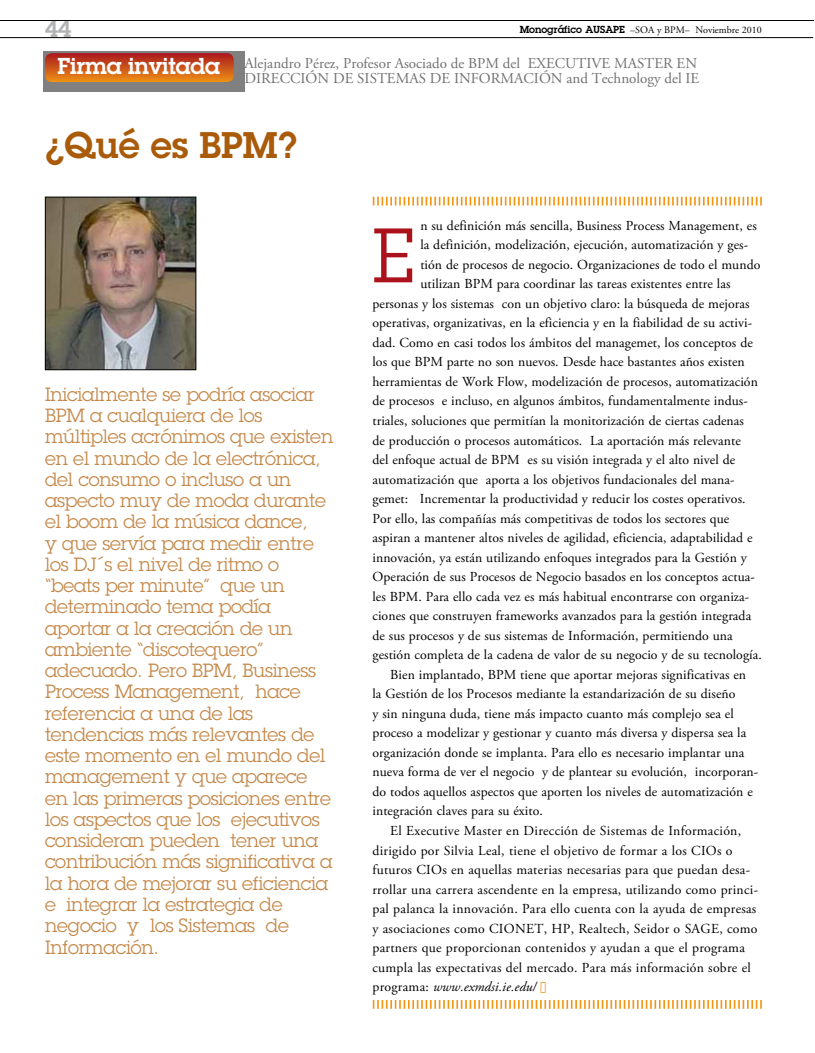
<style>
.page{position:relative;width:815px;height:1053px;background:#fff}
.page>*{position:absolute;margin:0;border:0;box-sizing:border-box;transform-origin:0 0}
.t1{font:75.38px "Lubalin Graph Std";color:#ab121c}
.t2{font:600 36.25px "Lubalin Graph Std";color:#a95b0a}
.t3{font:600 22.5px "Lubalin Graph Std";letter-spacing:-.01em;color:#fff}
.t4{font:600 22.5px "Lubalin Graph Std";color:#b1b3b4}
.t5{font:18.75px/21.2px "Lubalin Graph Std";letter-spacing:-.01em;color:#c48748}
.t6{font:15px/15px "Adobe Garamond Pro";color:#707172}
.t7{font:13.75px "Adobe Garamond Pro";letter-spacing:.005em;color:#000}
.t8{font:italic 13.75px "Adobe Garamond Pro";letter-spacing:.005em;color:#000}
.t9{font:10px "Adobe Garamond Pro";color:#000}
.s1{font-family:"Lubalin Graph Std";font-weight:600}
.s2{font-style:normal}
.s3{color:#f39512}
</style>
<div class="page">
<div style="left:43px;top:51px;width:201px;height:41px;background:#808080"></div>
<svg style="left:45px;top:53px;width:189px;height:29px;background:#ca541b"></svg>
<hr style="left:0;top:37px;width:813px;height:1px;background:#000">
<hr style="left:0;top:20px;width:814px;height:1px;background:#000">
<img style="left:47px;top:199px;width:147px;height:169px">
<div style="left:45px;top:197px;width:151px;height:173px;border:1px solid #000"></div>
<svg style="left:373px;top:197px;width:389px;height:8px"></svg>
<svg style="left:373px;top:1000px;width:389px;height:8px"></svg>
<h3 class="t4" style="left:45px;top:14px;width:28px">44</h3>
<p class="t9" style="left:520px;top:24px;width:244px"><span class="s1">Monográfico AUSAPE</span> –SOA y BPM– Noviembre 2010</p>
<h3 class="t3" style="left:57px;top:51px;width:164px">Firma invitada</h3>
<p class="t6" style="left:244px;top:56px;width:456px">Alejandro Pérez, Profesor Asociado de BPM del EXECUTIVE MASTER EN<br>DIRECCIÓN DE SISTEMAS DE INFORMACIÓN and Technology del IE</p>
<h2 class="t2" style="left:45px;top:121px;width:254px">¿Qué es BPM?</h2>
<p class="t5" style="left:45px;top:383px;width:290px">Inicialmente se podría asociar<br>BPM a cualquiera de los múltiples acrónimos que existen en el mundo de la electrónica, del consumo o incluso a un aspecto muy de moda durante el boom de la música dance,<br>y que servía para medir entre los DJ´s el nivel de ritmo o “beats per minute” que un determinado tema podía aportar a la creación de un ambiente “discotequero” adecuado. Pero BPM, Business<br>Process Management, hace referencia a una de las tendencias más relevantes de este momento en el mundo del management y que aparece en las primeras posiciones entre los aspectos que los ejecutivos consideran pueden tener una contribución más significativa a la hora de mejorar su eficiencia e integrar la estrategia de negocio y los Sistemas de<br>Información.</p>
<p class="t7" style="left:420px;top:217px;width:338px">n su definición más sencilla, Business Process Management, es</p>
<p class="t7" style="left:420px;top:237px;width:329px">la definición, modelización, ejecución, automatización y ges-</p>
<p class="t7" style="left:420px;top:256px;width:342px">tión de procesos de negocio. Organizaciones de todo el mundo</p>
<p class="t7" style="left:420px;top:276px;width:312px">utilizan BPM para coordinar las tareas existentes entre las</p>
<p class="t7" style="left:372px;top:295px;width:379px">personas y los sistemas con un objetivo claro: la búsqueda de mejoras</p>
<p class="t7" style="left:372px;top:315px;width:381px">operativas, organizativas, en la eficiencia y en la fiabilidad de su activi-</p>
<p class="t7" style="left:372px;top:334px;width:382px">dad. Como en casi todos los ámbitos del managemet, los conceptos de</p>
<p class="t7" style="left:372px;top:354px;width:374px">los que BPM parte no son nuevos. Desde hace bastantes años existen</p>
<p class="t7" style="left:372px;top:373px;width:387px">herramientas de Work Flow, modelización de procesos, automatización</p>
<p class="t7" style="left:372px;top:393px;width:377px">de procesos e incluso, en algunos ámbitos, fundamentalmente indus-</p>
<p class="t7" style="left:372px;top:412px;width:373px">triales, soluciones que permitían la monitorización de ciertas cadenas</p>
<p class="t7" style="left:372px;top:432px;width:370px">de producción o procesos automáticos. La aportación más relevante</p>
<p class="t7" style="left:372px;top:451px;width:364px">del enfoque actual de BPM es su visión integrada y el alto nivel de</p>
<p class="t7" style="left:372px;top:471px;width:364px">automatización que aporta a los objetivos fundacionales del mana-</p>
<p class="t7" style="left:372px;top:490px;width:375px">gemet: Incrementar la productividad y reducir los costes operativos.</p>
<p class="t7" style="left:372px;top:510px;width:358px">Por ello, las compañías más competitivas de todos los sectores que</p>
<p class="t7" style="left:372px;top:529px;width:382px">aspiran a mantener altos niveles de agilidad, eficiencia, adaptabilidad e</p>
<p class="t7" style="left:372px;top:549px;width:376px">innovación, ya están utilizando enfoques integrados para la Gestión y</p>
<p class="t7" style="left:372px;top:568px;width:384px">Operación de sus Procesos de Negocio basados en los conceptos actua-</p>
<p class="t7" style="left:372px;top:588px;width:378px">les BPM. Para ello cada vez es más habitual encontrarse con organiza-</p>
<p class="t7" style="left:372px;top:607px;width:380px">ciones que construyen frameworks avanzados para la gestión integrada</p>
<p class="t7" style="left:372px;top:627px;width:362px">de sus procesos y de sus sistemas de Información, permitiendo una</p>
<p class="t7" style="left:372px;top:646px;width:391px">gestión completa de la cadena de valor de su negocio y de su tecnología.</p>
<p class="t7" style="left:390px;top:666px;width:357px">Bien implantado, BPM tiene que aportar mejoras significativas en</p>
<p class="t7" style="left:372px;top:685px;width:365px">la Gestión de los Procesos mediante la estandarización de su diseño</p>
<p class="t7" style="left:372px;top:705px;width:363px">y sin ninguna duda, tiene más impacto cuanto más complejo sea el</p>
<p class="t7" style="left:372px;top:724px;width:375px">proceso a modelizar y gestionar y cuanto más diversa y dispersa sea la</p>
<p class="t7" style="left:372px;top:744px;width:374px">organización donde se implanta. Para ello es necesario implantar una</p>
<p class="t7" style="left:372px;top:763px;width:387px">nueva forma de ver el negocio y de plantear su evolución, incorporan-</p>
<p class="t7" style="left:372px;top:783px;width:382px">do todos aquellos aspectos que aporten los niveles de automatización e</p>
<p class="t7" style="left:372px;top:802px;width:172px">integración claves para su éxito.</p>
<p class="t7" style="left:390px;top:822px;width:353px">El Executive Master en Dirección de Sistemas de Información,</p>
<p class="t7" style="left:372px;top:841px;width:362px">dirigido por Silvia Leal, tiene el objetivo de formar a los CIOs o</p>
<p class="t7" style="left:372px;top:861px;width:379px">futuros CIOs en aquellas materias necesarias para que puedan desa-</p>
<p class="t7" style="left:372px;top:880px;width:387px">rrollar una carrera ascendente en la empresa, utilizando como princi-</p>
<p class="t7" style="left:372px;top:900px;width:385px">pal palanca la innovación. Para ello cuenta con la ayuda de empresas</p>
<p class="t7" style="left:372px;top:919px;width:387px">y asociaciones como CIONET, HP, Realtech, Seidor o SAGE, como</p>
<p class="t7" style="left:372px;top:939px;width:374px">partners que proporcionan contenidos y ayudan a que el programa</p>
<p class="t7" style="left:372px;top:958px;width:380px">cumpla las expectativas del mercado. Para más información sobre el</p>
<p class="t8" style="left:372px;top:978px;width:175px"><span class="s2">programa:</span> www.exmdsi.ie.edu/ <span class="s3">■</span></p>
<h1 class="t1" style="left:372px;top:208px;width:44px">E</h1>
</div>
